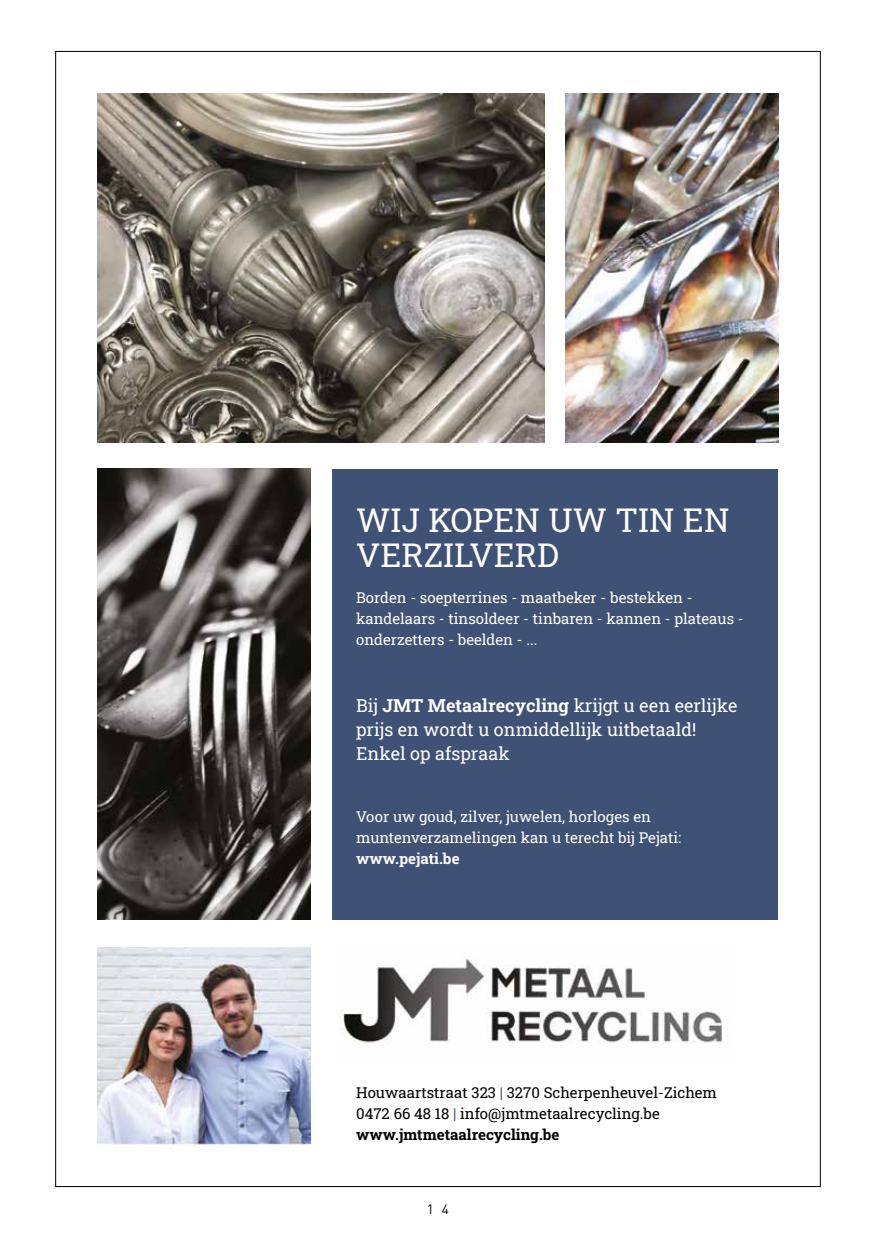
<style>
.page{position:relative;width:876px;height:1238px;background:#fff}
.page>*{position:absolute;margin:0;border:0;box-sizing:border-box;transform-origin:0 0}
.t1{font:33px/34.5px "Roboto Slab";color:#fff}
.t2{font:18px/24px "Roboto Slab";color:#fff}
.t3{font:15px/21px "Roboto Slab";color:#fff}
.t4{font:15px/21px "Roboto Slab";color:#000}
.t5{font:700 15px "Roboto Slab";color:#fff}
.t6{font:13.5px "DINOT";color:#000}
.s1{font-weight:700}
.s2{color:#3f5175}
</style>
<div class="page">
<div style="left:332px;top:468px;width:446px;height:451px;background:#3f5175"></div>
<img style="left:98px;top:468px;width:212px;height:451px">
<img style="left:98px;top:94px;width:446px;height:349px">
<img style="left:566px;top:94px;width:212px;height:349px">
<img style="left:98px;top:947px;width:212px;height:197px">
<img style="left:342px;top:958px;width:385px;height:85px">
<h1 class="t1" style="left:356px;top:502px;width:375px">WIJ KOPEN UW TIN EN<br>VERZILVERD</h1>
<p class="t3" style="left:356px;top:586px;width:389px">Borden - soepterrines - maatbeker - bestekken - kandelaars - tinsoldeer - tinbaren - kannen - plateaus - onderzetters - beelden - ...</p>
<p class="t2" style="left:356px;top:693px;width:383px">Bij <span class="s1">JMT Metaalrecycling</span> krijgt u een eerlijke prijs en wordt u onmiddellijk uitbetaald!<br>Enkel op afspraak</p>
<p class="t3" style="left:356px;top:805px;width:327px">Voor uw goud, zilver, juwelen, horloges en muntenverzamelingen kan u terecht bij Pejati:</p>
<p class="t5" style="left:356px;top:848px;width:105px">www.pejati.be</p>
<p class="t4" style="left:356px;top:1082px;width:362px">Houwaartstraat 323 <span class="s2">|</span> 3270 Scherpenheuvel-Zichem<br>0472 66 48 18 <span class="s2">|</span> info@jmtmetaalrecycling.be <span class="s1">www.jmtmetaalrecycling.be</span></p>
<p class="t6" style="left:427px;top:1200px;width:24px">1 4</p>
</div>
